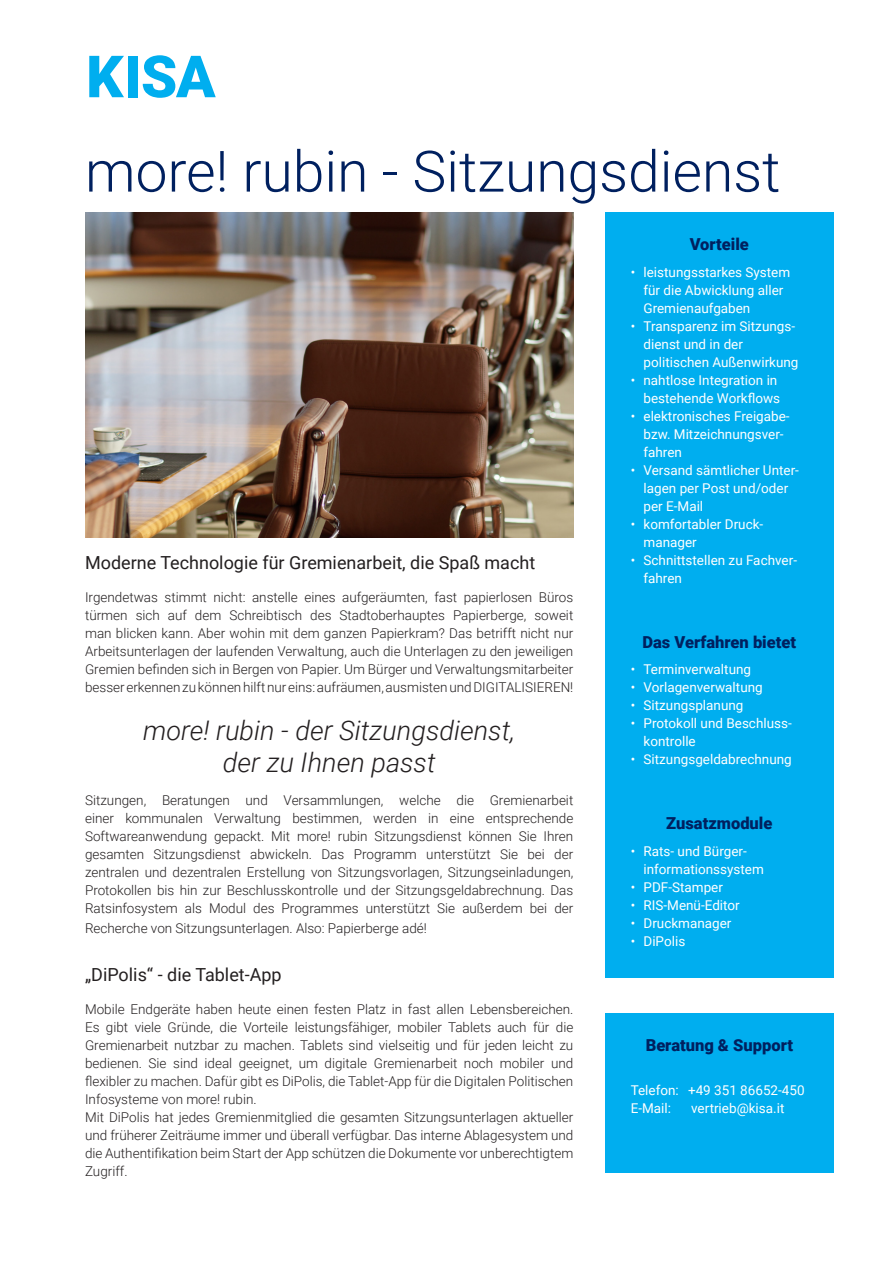
<style>
.page{position:relative;width:893px;height:1263px;background:#fff}
.page>*{position:absolute;margin:0;border:0;box-sizing:border-box;transform-origin:0 0}
.Produktname{font:300 57px "Roboto";color:#00205f}
.t1{font:italic 300 27px "Roboto";color:#231f20}
.t2{font:18px "Roboto";color:#231f20}
.Überschrift_Seitenle{font:900 16.5px "Roboto";color:#00205f}
.t3{font:300 13.5px/18px "Roboto";color:#231f20;text-align:justify}
.t4{font:13.5px/18px "Roboto";color:#fff}
</style>
<div class="page">
<div style="left:605px;top:1013px;width:228px;height:159px;background:#00aeef"></div>
<div style="left:605px;top:212px;width:228px;height:765px;background:#00aeef"></div>
<svg style="left:89px;top:56px;width:35px;height:41px"></svg>
<div style="left:128px;top:56px;width:10px;height:41px;background:#00aeef"></div>
<svg style="left:143px;top:55px;width:73px;height:43px"></svg>
<img style="left:85px;top:212px;width:488px;height:325px">
<p class="Produktname" style="left:85px;top:131px;width:697px">more! rubin - Sitzungsdienst</p>
<p class="t2" style="left:85px;top:550px;width:452px">Moderne Technologie für Gremienarbeit, die Spaß macht</p>
<p class="t3" style="left:85px;top:588px;width:490px">Irgendetwas stimmt nicht: anstelle eines aufgeräumten, fast papierlosen Büros türmen sich auf dem Schreibtisch des Stadtoberhauptes Papierberge, soweit man blicken kann. Aber wohin mit dem ganzen Papierkram? Das betrifft nicht nur Arbeitsunterlagen der laufenden Verwaltung, auch die Unterlagen zu den jeweiligen Gremien befinden sich in Bergen von Papier. Um Bürger und Verwaltungsmitarbeiter besser erkennen zu können hilft nur eins: aufräumen, ausmisten und DIGITALISIEREN!</p>
<p class="t1" style="left:143px;top:711px;width:374px">more! rubin - der Sitzungsdienst,</p>
<p class="t1" style="left:223px;top:744px;width:214px">der zu Ihnen passt</p>
<p class="t3" style="left:85px;top:791px;width:490px">Sitzungen, Beratungen und Versammlungen, welche die Gremienarbeit einer kommunalen Verwaltung bestimmen, werden in eine entsprechende Softwareanwendung gepackt. Mit more! rubin Sitzungsdienst können Sie Ihren gesamten Sitzungsdienst abwickeln. Das Programm unterstützt Sie bei der zentralen und dezentralen Erstellung von Sitzungsvorlagen, Sitzungseinladungen, Protokollen bis hin zur Beschlusskontrolle und der Sitzungsgeldabrechnung. Das Ratsinfosystem als Modul des Programmes unterstützt Sie außerdem bei der</p>
<p class="t3" style="left:85px;top:919px;width:343px">Recherche von Sitzungsunterlagen. Also: Papierberge adé!</p>
<p class="t2" style="left:85px;top:962px;width:198px">„DiPolis“ - die Tablet-App</p>
<p class="t3" style="left:85px;top:1000px;width:490px">Mobile Endgeräte haben heute einen festen Platz in fast allen Lebensbereichen.<br>Es gibt viele Gründe, die Vorteile leistungsfähiger, mobiler Tablets auch für die Gremienarbeit nutzbar zu machen. Tablets sind vielseitig und für jeden leicht zu bedienen. Sie sind ideal geeignet, um digitale Gremienarbeit noch mobiler und flexibler zu machen. Dafür gibt es DiPolis, die Tablet-App für die Digitalen Politischen Infosysteme von more! rubin.</p>
<p class="t3" style="left:85px;top:1108px;width:490px">Mit DiPolis hat jedes Gremienmitglied die gesamten Sitzungsunterlagen aktueller und früherer Zeiträume immer und überall verfügbar. Das interne Ablagesystem und die Authentifikation beim Start der App schützen die Dokumente vor unberechtigtem Zugriff.</p>
<p class="Überschrift_Seitenle" style="left:690px;top:233px;width:61px">Vorteile</p>
<p class="t4" style="left:643px;top:262px;width:148px;text-indent:-13px">• leistungsstarkes System für die Abwicklung aller<br>Gremienaufgaben</p>
<p class="t4" style="left:643px;top:316px;width:157px;text-indent:-13px">• Transparenz im Sitzungs&shy;dienst und in der politischen Außenwirkung</p>
<p class="t4" style="left:631px;top:370px;width:151px;text-align:right">• nahtlose Integration in bestehende Workflows</p>
<p class="t4" style="left:643px;top:406px;width:148px;text-indent:-13px">• elektronisches Freigabe&shy;bzw. Mitzeichnungsver&shy;fahren</p>
<p class="t4" style="left:643px;top:460px;width:157px;text-indent:-13px">• Versand sämtlicher Unter&shy;lagen per Post und/oder per E-Mail</p>
<p class="t4" style="left:643px;top:514px;width:121px;text-indent:-13px">• komfortabler Druck&shy;manager</p>
<p class="t4" style="left:643px;top:550px;width:155px;text-indent:-13px">• Schnittstellen zu Fachver&shy;fahren</p>
<p class="Überschrift_Seitenle" style="left:642px;top:630px;width:155px">Das Verfahren bietet</p>
<p class="t4" style="left:631px;top:660px;width:122px">• Terminverwaltung</p>
<p class="t4" style="left:631px;top:678px;width:134px">• Vorlagenverwaltung</p>
<p class="t4" style="left:631px;top:696px;width:114px">• Sitzungsplanung</p>
<p class="t4" style="left:643px;top:714px;width:150px;text-indent:-13px">• Protokoll und Beschluss&shy;kontrolle</p>
<p class="t4" style="left:631px;top:750px;width:163px">• Sitzungsgeldabrechnung</p>
<p class="Überschrift_Seitenle" style="left:666px;top:812px;width:108px">Zusatzmodule</p>
<p class="t4" style="left:643px;top:841px;width:122px;text-indent:-13px">• Rats- und Bürger&shy;informationssystem</p>
<p class="t4" style="left:631px;top:877px;width:94px">• PDF-Stamper</p>
<p class="t4" style="left:631px;top:895px;width:110px">• RIS-Menü-Editor</p>
<p class="t4" style="left:631px;top:913px;width:102px">• Druckmanager</p>
<p class="t4" style="left:631px;top:931px;width:56px">• DiPolis</p>
<p class="Überschrift_Seitenle" style="left:646px;top:1033px;width:149px">Beratung &amp; Support</p>
<p class="t4" style="left:631px;top:1081px;width:175px">Telefon: +49 351 86652-450</p>
<p class="t4" style="left:631px;top:1099px;width:42px">E-Mail:</p>
<p class="t4" style="left:691px;top:1099px;width:95px">vertrieb@kisa.it</p>
</div>
